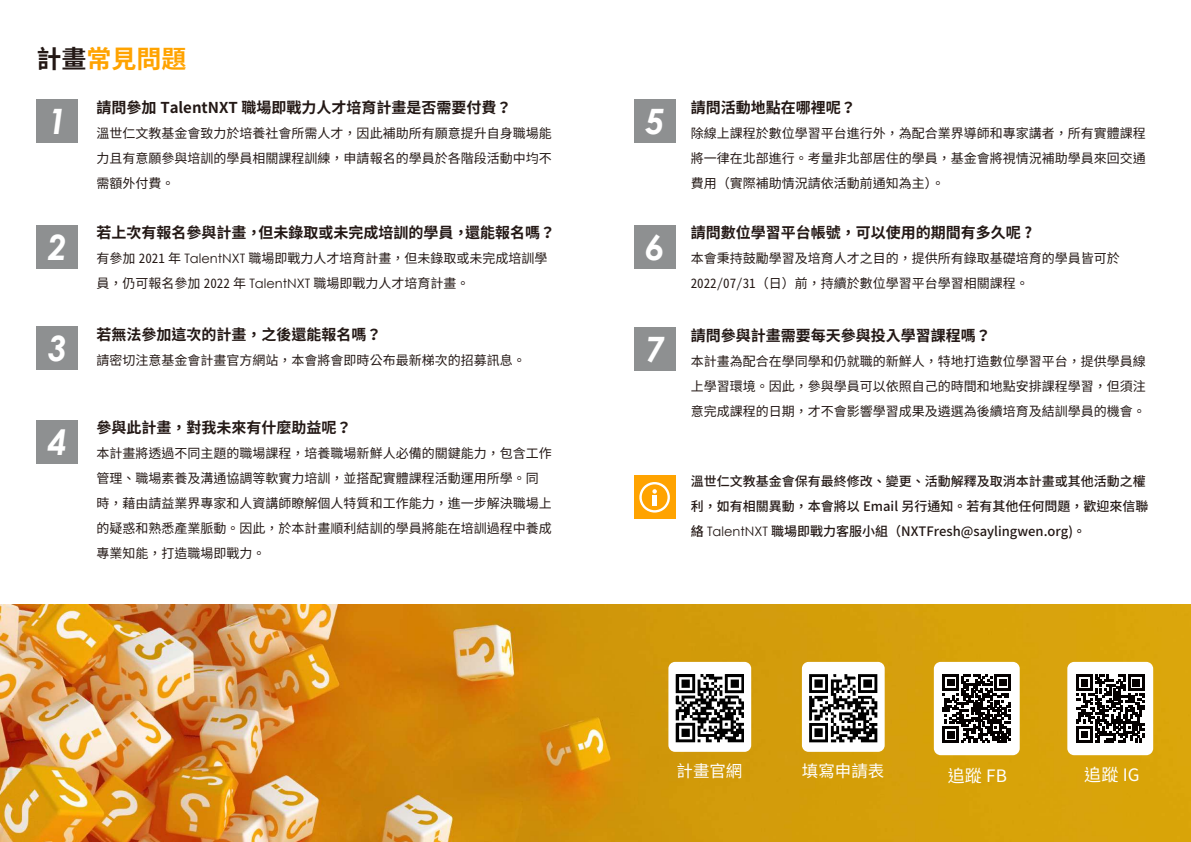
<style>
.page{position:relative;width:1191px;height:842px;background:#fff}
.page>*{position:absolute;margin:0;border:0;box-sizing:border-box;transform-origin:0 0}
.t1{font:italic 700 35px "Century Gothic";color:#fff}
.t2{font:700 25px "Noto Sans CJ Ktc";color:#ffa300}
.t3{font:17.1px "Noto Sans CJ Ktc";color:#fff}
.t4{font:16.5px "Noto Sans CJ Ktc";color:#fff}
.t5{font:700 15px "Noto Sans CJ Ktc";color:#231815}
.t6{font:13px/25px "Noto Sans Mono CJ Ktc";color:#231815;text-align:justify}
.t7{font:500 13px/25px "Noto Sans CJ Ktc";color:#231815}
.s1{color:#231815}
.s2{font-family:"Century Gothic"}
.s3{font-family:"Century Gothic";font-weight:400}
</style>
<div class="page">
<div style="left:36px;top:99px;width:42px;height:44px;background:#8e9091"></div>
<div style="left:36px;top:225px;width:42px;height:44px;background:#8e9091"></div>
<div style="left:36px;top:326px;width:42px;height:44px;background:#8e9091"></div>
<div style="left:36px;top:420px;width:42px;height:44px;background:#8e9091"></div>
<div style="left:633px;top:99px;width:42px;height:44px;background:#8e9091"></div>
<div style="left:633px;top:225px;width:42px;height:44px;background:#8e9091"></div>
<div style="left:633px;top:327px;width:42px;height:44px;background:#8e9091"></div>
<div style="left:633px;top:475px;width:42px;height:44px;background:#ffa300"></div>
<img style="left:0;top:604px;width:1191px;height:238px">
<div style="left:1067px;top:662px;width:86px;height:93px;background:#fff;border-radius:7px"></div>
<svg style="left:1076px;top:674px;width:68px;height:68px"></svg>
<div style="left:934px;top:662px;width:85px;height:93px;background:#fff;border-radius:7px"></div>
<svg style="left:942px;top:674px;width:69px;height:69px"></svg>
<div style="left:802px;top:662px;width:82px;height:90px;background:#fff;border-radius:7px"></div>
<img style="left:809px;top:674px;width:68px;height:69px">
<div style="left:668px;top:662px;width:83px;height:90px;background:#fff;border-radius:7px"></div>
<img style="left:676px;top:674px;width:67px;height:68px">
<svg style="left:639px;top:482px;width:31px;height:31px"></svg>
<hr style="left:652px;top:495px;width:4px;height:10px;background:#fff">
<h2 class="t2" style="left:36px;top:45px;width:151px"><span class="s1">計畫</span>常見問題</h2>
<p class="t5" style="left:97px;top:99px;width:416px">請問參加 TalentNXT 職場即戰力人才培育計畫是否需要付費？</p>
<p class="t6" style="left:97px;top:121px;width:456px">溫世仁文教基金會致力於培養社會所需人才，因此補助所有願意提升自身職場能力且有意願參與培訓的學員相關課程訓練，申請報名的學員於各階段活動中均不需額外付費。</p>
<h1 class="t1" style="left:48px;top:95px;width:21px">1</h1>
<h1 class="t1" style="left:48px;top:221px;width:21px">2</h1>
<h1 class="t1" style="left:48px;top:322px;width:21px">3</h1>
<h1 class="t1" style="left:48px;top:415px;width:21px">4</h1>
<p class="t5" style="left:97px;top:224px;width:460px">若上次有報名參與計畫，但未錄取或未完成培訓的學員，還能報名嗎？</p>
<p class="t6" style="left:97px;top:246px;width:452px">有參加 2021 年 <span class="s2">TalentNXT</span> 職場即戰力人才培育計畫，但未錄取或未完成培訓學員，仍可報名參加 2022 年 <span class="s2">TalentNXT</span> 職場即戰力人才培育計畫。</p>
<p class="t5" style="left:97px;top:326px;width:286px">若無法參加這次的計畫，之後還能報名嗎？</p>
<p class="t6" style="left:97px;top:347px;width:430px">請密切注意基金會計畫官方網站，本會將會即時公布最新梯次的招募訊息。</p>
<p class="t5" style="left:97px;top:419px;width:256px">參與此計畫，對我未來有什麼助益呢？</p>
<p class="t6" style="left:97px;top:441px;width:456px;text-align:left">本計畫將透過不同主題的職場課程，培養職場新鮮人必備的關鍵能力，包含工作管理、職場素養及溝通協調等軟實力培訓，並搭配實體課程活動運用所學。同時，藉由請益業界專家和人資講師瞭解個人特質和工作能力，進一步解決職場上的疑惑和熟悉產業脈動。因此，於本計畫順利結訓的學員將能在培訓過程中養成專業知能，打造職場即戰力。</p>
<h1 class="t1" style="left:645px;top:95px;width:21px">5</h1>
<h1 class="t1" style="left:645px;top:221px;width:21px">6</h1>
<h1 class="t1" style="left:645px;top:323px;width:21px">7</h1>
<p class="t5" style="left:691px;top:99px;width:166px">請問活動地點在哪裡呢？</p>
<p class="t6" style="left:691px;top:121px;width:456px">除線上課程於數位學習平台進行外，為配合業界導師和專家講者，所有實體課程將一律在北部進行。考量非北部居住的學員，基金會將視情況補助學員來回交通費用（實際補助情況請依活動前通知為主）。</p>
<p class="t5" style="left:691px;top:224px;width:343px">請問數位學習平台帳號，可以使用的期間有多久呢 ?</p>
<p class="t6" style="left:691px;top:246px;width:430px">本會秉持鼓勵學習及培育人才之目的，提供所有錄取基礎培育的學員皆可於<br>2022/07/31（日）前，持續於數位學習平台學習相關課程。</p>
<p class="t5" style="left:691px;top:327px;width:301px">請問參與計畫需要每天參與投入學習課程嗎？</p>
<p class="t6" style="left:691px;top:348px;width:456px">本計畫為配合在學同學和仍就職的新鮮人，特地打造數位學習平台，提供學員線上學習環境。因此，參與學員可以依照自己的時間和地點安排課程學習，但須注意完成課程的日期，才不會影響學習成果及遴選為後續培育及結訓學員的機會。</p>
<p class="t7" style="left:691px;top:469px;width:459px">溫世仁文教基金會保有最終修改、變更、活動解釋及取消本計畫或其他活動之權利，如有相關異動，本會將以 Email 另行通知。若有其他任何問題，歡迎來信聯絡 <span class="s3">TalentNXT</span> 職場即戰力客服小組（NXTFresh@saylingwen.org)。</p>
<p class="t4" style="left:676px;top:762px;width:67px">計畫官網</p>
<p class="t4" style="left:802px;top:762px;width:84px">填寫申請表</p>
<h3 class="t3" style="left:947px;top:766px;width:61px">追蹤 FB</h3>
<h3 class="t3" style="left:1084px;top:765px;width:57px">追蹤 IG</h3>
</div>
